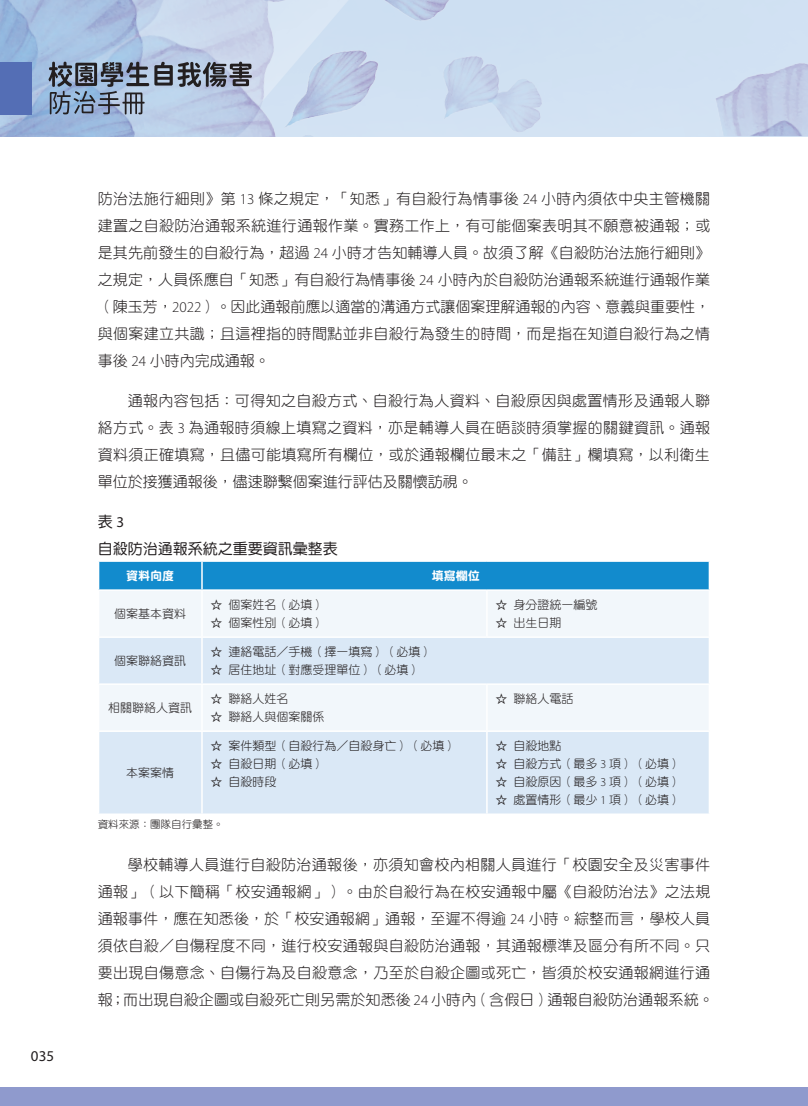
<style>
.page{position:relative;width:808px;height:1106px;background:#fff}
.page>*{position:absolute;margin:0;border:0;box-sizing:border-box;transform-origin:0 0}
.t1{font:15px/27px "DF Yuan Std W3";letter-spacing:.02em;color:#231f20;text-align:justify}
.t2{font:15px/27px "DF Yuan Std W5";color:#231f20}
.t3{font:15px "Myriad Pro";color:#231f20}
.t4{font:12px/18px "DF Yuan Std W3";color:#231f20}
.t5{font:12px "DF Yuan Std W9";color:#fff}
.t6{font:10.5px "DF Yuan Std W3";color:#231f20}
.s1{font-family:"Myriad Pro";font-weight:300}
.s2{font-family:"Myriad Pro"}
</style>
<div class="page">
<img style="left:690px;top:0;width:118px;height:136px">
<img style="left:0;top:0;width:580px;height:136px">
<div style="left:100px;top:591px;width:608px;height:45px;background:#f2f7fb"></div>
<svg style="left:99px;top:638px;width:610px;height:175px;fill:#dae8f6"></svg>
<hr style="left:201px;top:591px;width:2px;height:45px;background:#fff">
<hr style="left:486px;top:591px;width:2px;height:45px;background:#fff">
<hr style="left:98px;top:683px;width:104px;height:2px;background:#fff">
<hr style="left:201px;top:685px;width:2px;height:45px;background:#fff">
<hr style="left:486px;top:685px;width:2px;height:45px;background:#fff">
<hr style="left:98px;top:730px;width:104px;height:2px;background:#fff">
<hr style="left:202px;top:730px;width:285px;height:2px;background:#fff">
<hr style="left:201px;top:732px;width:2px;height:81px;background:#fff">
<hr style="left:487px;top:730px;width:223px;height:2px;background:#fff">
<hr style="left:486px;top:732px;width:2px;height:81px;background:#fff">
<hr style="left:201px;top:638px;width:2px;height:45px;background:#fff">
<hr style="left:202px;top:683px;width:285px;height:2px;background:#fff">
<hr style="left:487px;top:683px;width:223px;height:2px;background:#fff">
<div style="left:98px;top:561px;width:612px;height:29px;background:#128bcd"></div>
<hr style="left:202px;top:589px;width:285px;height:2px;background:#fff">
<hr style="left:487px;top:589px;width:223px;height:2px;background:#fff">
<div style="left:0;top:62px;width:32px;height:52px;background:#546eb5"></div>
<div style="left:0;top:1087px;width:808px;height:19px;background:#8f9acd"></div>
<svg style="left:49px;top:62px;width:203px;height:52px;background:#8795a9"></svg>
<p class="t3" style="left:31px;top:1047px;width:25px">035</p>
<p class="t1" style="left:98px;top:185px;width:614px">防治法施行細則》第 <span class="s1">13</span> 條之規定，「知悉」有自殺行為情事後 <span class="s1">24</span> 小時內須依中央主管機關建置之自殺防治通報系統進行通報作業。實務工作上，有可能個案表明其不願意被通報；或是其先前發生的自殺行為，超過 <span class="s1">24</span> 小時才告知輔導人員。故須了解《自殺防治法施行細則》之規定，人員係應自「知悉」有自殺行為情事後 <span class="s1">24</span> 小時內於自殺防治通報系統進行通報作業（陳玉芳，<span class="s1">2022</span>）。因此通報前應以適當的溝通方式讓個案理解通報的內容、意義與重要性，與個案建立共識；且這裡指的時間點並非自殺行為發生的時間，而是指在知道自殺行為之情事後 <span class="s1">24</span> 小時內完成通報。</p>
<p class="t1" style="left:98px;top:387px;width:614px;text-indent:30px">通報內容包括：可得知之自殺方式、自殺行為人資料、自殺原因與處置情形及通報人聯絡方式。表 <span class="s1">3</span> 為通報時須線上填寫之資料，亦是輔導人員在晤談時須掌握的關鍵資訊。通報資料須正確填寫，且儘可能填寫所有欄位，或於通報欄位最末之「備註」欄填寫，以利衛生單位於接獲通報後，儘速聯繫個案進行評估及關懷訪視。</p>
<p class="t2" style="left:98px;top:508px;width:241px">表<span class="s2">3<br></span>自殺防治通報系統之重要資訊彙整表</p>
<p class="t5" style="left:126px;top:569px;width:49px">資料向度</p>
<p class="t5" style="left:432px;top:569px;width:49px">填寫欄位</p>
<p class="t4" style="left:114px;top:604px;width:73px">個案基本資料</p>
<p class="t4" style="left:210px;top:595px;width:115px">☆ 個案姓名（必填）☆ 個案性別（必填）</p>
<p class="t4" style="left:495px;top:595px;width:103px">☆ 身分證統一編號☆ 出生日期</p>
<p class="t4" style="left:114px;top:651px;width:73px">個案聯絡資訊</p>
<p class="t4" style="left:210px;top:642px;width:223px">☆ 連絡電話／手機（擇一填寫）（必填）☆ 居住地址（對應受理單位）（必填）</p>
<p class="t4" style="left:108px;top:698px;width:85px">相關聯絡人資訊</p>
<p class="t4" style="left:210px;top:689px;width:115px">☆ 聯絡人姓名<br>☆ 聯絡人與個案關係</p>
<p class="t4" style="left:495px;top:689px;width:79px">☆ 聯絡人電話</p>
<p class="t4" style="left:210px;top:736px;width:247px">☆ 案件類型（自殺行為／自殺身亡）（必填）☆ 自殺日期（必填）<br>☆ 自殺時段</p>
<p class="t4" style="left:495px;top:736px;width:187px">☆ 自殺地點<br>☆ 自殺方式（最多 <span class="s1">3</span> 項）（必填）☆ 自殺原因（最多 <span class="s1">3</span> 項）（必填）☆ 處置情形（最少 <span class="s1">1</span> 項）（必填）</p>
<p class="t6" style="left:98px;top:818px;width:127px">資料來源：團隊自行彙整。</p>
<p class="t1" style="left:98px;top:850px;width:618px;text-align:left;text-indent:30px">學校輔導人員進行自殺防治通報後，亦須知會校內相關人員進行「校園安全及災害事件通報」（以下簡稱「校安通報網」）。由於自殺行為在校安通報中屬《自殺防治法》之法規通報事件，應在知悉後，於「校安通報網」通報，至遲不得逾 <span class="s1">24</span> 小時。綜整而言，學校人員須依自殺／自傷程度不同，進行校安通報與自殺防治通報，其通報標準及區分有所不同。只要出現自傷意念、自傷行為及自殺意念，乃至於自殺企圖或死亡，皆須於校安通報網進行通報；而出現自殺企圖或自殺死亡則另需於知悉後 <span class="s1">24</span> 小時內（含假日）通報自殺防治通報系統。</p>
<p class="t4" style="left:126px;top:763px;width:49px">本案案情</p>
</div>
